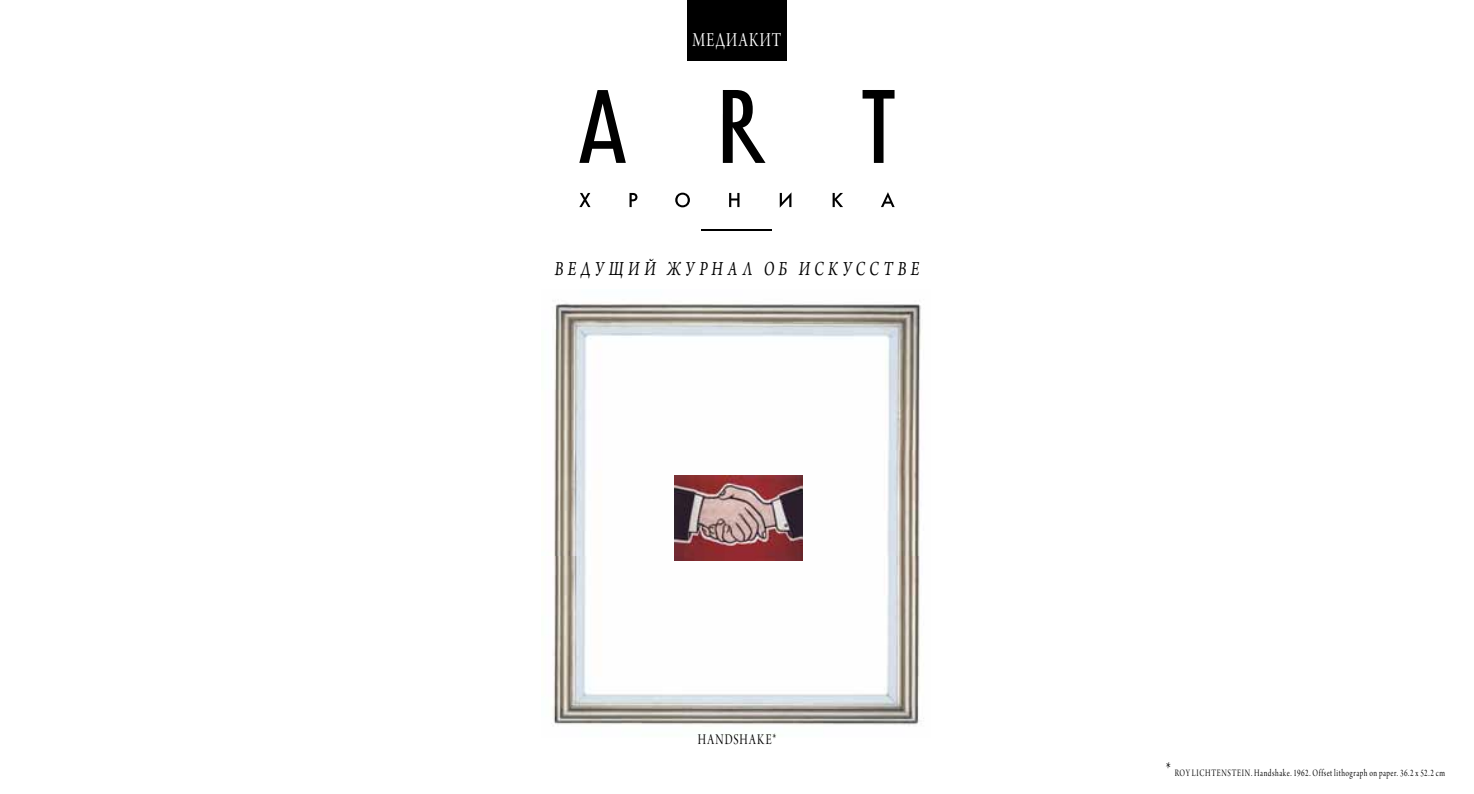
<style>
.page{position:relative;width:1474px;height:794px;background:#fff}
.page>*{position:absolute;margin:0;border:0;box-sizing:border-box;transform-origin:0 0}
.t1{font:italic 21px "Arno Pro";letter-spacing:.295em;color:#000;scale:.75 1}
.t2{font:21px "Arno Pro Display";letter-spacing:.085em;color:#fff;scale:.75 1}
.t3{font:15.75px "Arno Pro Display";letter-spacing:.115em;color:#000;scale:.75 1}
.t4{font:10.5px "Arno Pro Display";letter-spacing:.07em;color:#000;scale:.75 1}
.s1{font-size:21px}
</style>
<div class="page">
<img style="left:554px;top:303px;width:367px;height:254px">
<img style="left:551px;top:557px;width:373px;height:168px">
<img style="left:674px;top:476px;width:128px;height:84px">
<div style="left:687px;top:0;width:99px;height:60px;background:#000"></div>
<svg style="left:579px;top:193px;width:11px;height:14px"></svg>
<svg style="left:629px;top:193px;width:8px;height:14px"></svg>
<svg style="left:675px;top:193px;width:15px;height:14px"></svg>
<svg style="left:729px;top:193px;width:10px;height:14px"></svg>
<svg style="left:779px;top:192px;width:12px;height:16px"></svg>
<svg style="left:832px;top:193px;width:11px;height:14px"></svg>
<svg style="left:881px;top:192px;width:13px;height:15px"></svg>
<svg style="left:579px;top:90px;width:47px;height:73px"></svg>
<svg style="left:862px;top:90px;width:32px;height:73px"></svg>
<svg style="left:723px;top:90px;width:42px;height:73px"></svg>
<hr style="left:701px;top:229px;width:71px;height:2px;background:#000">
<h1 class="t2" style="left:692px;top:29px;width:120px">МЕДИАКИТ</h1>
<h1 class="t1" style="left:554px;top:257px;width:488px">Ведущий журнал об искусстве</h1>
<h2 class="t3" style="left:698px;top:730px;width:106px">Handshake*</h2>
<p class="t4" style="left:1165px;top:767px;width:374px"><span class="s1">*</span> Roy Lichtenstein. Handshake. 1962. Offset lithograph on paper. 36.2 x 52.2 cm</p>
</div>
